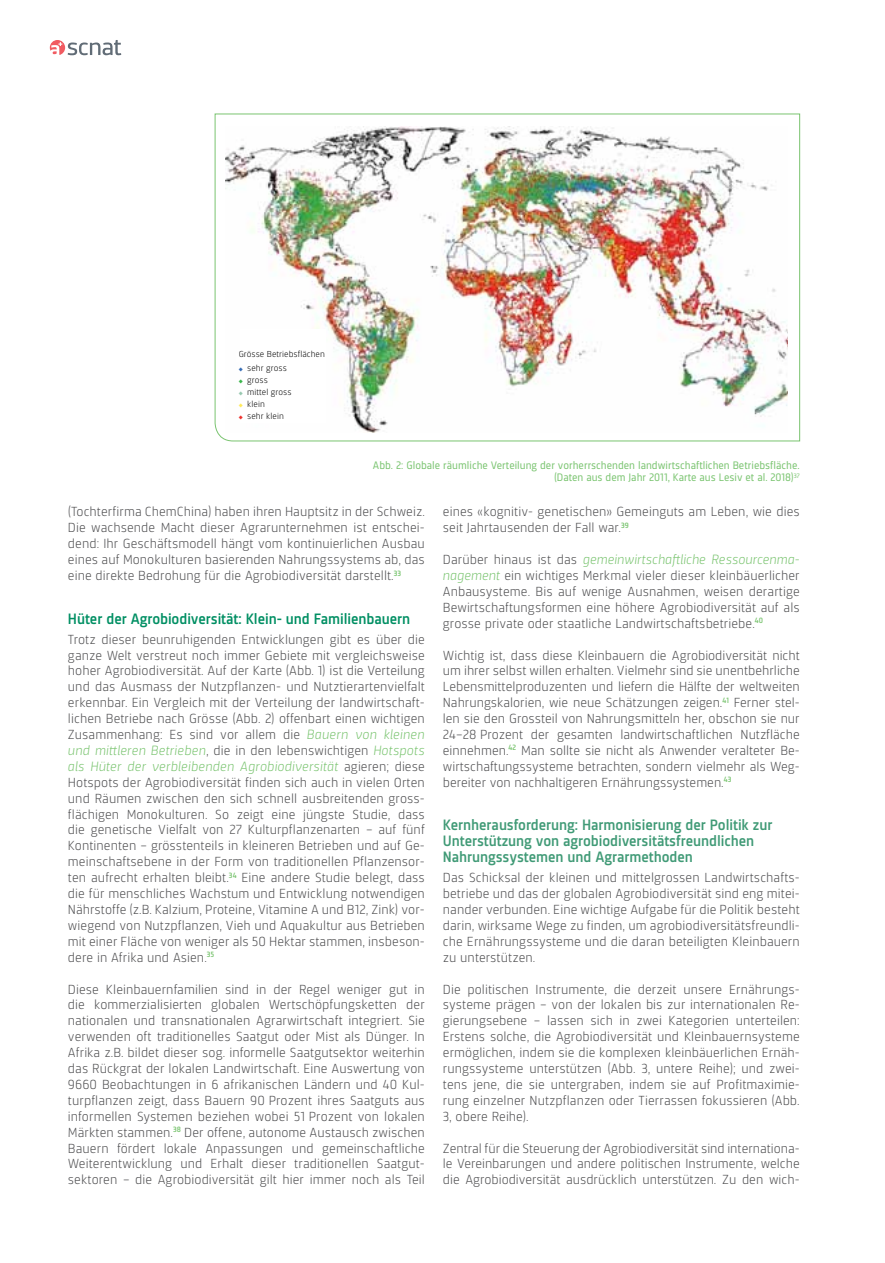
<style>
.page{position:relative;width:885px;height:1263px;background:#fff}
.page>*{position:absolute;margin:0;border:0;box-sizing:border-box;transform-origin:0 0}
.t1{font:500 15.6px/15.8px "Sinews Sans Pro";letter-spacing:-.005em;color:#409a76}
.t2{font:500 15.6px "Sinews Sans Pro";letter-spacing:-.005em;color:#008f63}
.t3{font:italic 300 13.95px/15.9px "Sinews Sans Pro";letter-spacing:.005em;color:#7ac470}
.t4{font:300 13.65px/15.9px "Sinews Sans Pro";letter-spacing:.005em;color:#4d4d4f;text-align:justify;scale:1.04 1}
.t5{font:11.25px/12.8px "Sinews Sans Pro";color:#7ac470;text-align:right}
.t6{font:300 9px/12px "Sinews Sans Pro";letter-spacing:.005em;color:#000;scale:1.04 1}
.s1{font-style:italic;font-size:13.95px;color:#7ac470}
.s2{font-style:normal;font-size:13.65px;color:#4d4d4f}
</style>
<div class="page">
<svg style="left:214px;top:114px;width:586px;height:327px"></svg>
<img style="left:225px;top:126px;width:562px;height:307px">
<div style="left:240px;top:330px;width:85px;height:93px;background:#fff"></div>
<svg style="left:50px;top:40px;width:71px;height:15px"></svg>
<p class="t6" style="left:239px;top:348px;width:84px">Grösse Betriebsflächen</p>
<p class="t6" style="left:247px;top:362px;width:44px">sehr gross gross<br>mittel gross klein<br>sehr klein</p>
<p class="t5" style="left:373px;top:459px;width:428px">Abb. 2: Globale räumliche Verteilung der vorherrschenden landwirtschaftlichen Betriebsfläche. (Daten aus dem Jahr 2011, Karte aus Lesiv et al. 2018)<sup>37</sup></p>
<p class="t4" style="left:68px;top:504px;width:344px">(Tochterfirma ChemChina) haben ihren Hauptsitz in der Schweiz.<br>Die wachsende Macht dieser Agrarunternehmen ist entschei&shy;dend: Ihr Geschäftsmodell hängt vom kontinuierlichen Ausbau eines auf Monokulturen basierenden Nahrungssystems ab, das eine direkte Bedrohung für die Agrobiodiversität darstellt.<sup>33</sup></p>
<p class="t2" style="left:68px;top:610px;width:344px">Hüter der Agrobiodiversität: Klein- und Familienbauern</p>
<p class="t4" style="left:68px;top:631px;width:344px">Trotz dieser beunruhigenden Entwicklungen gibt es über die ganze Welt verstreut noch immer Gebiete mit vergleichsweise hoher Agrobiodiversität. Auf der Karte (Abb. 1) ist die Verteilung und das Ausmass der Nutzpflanzen- und Nutztierartenvielfalt erkennbar. Ein Vergleich mit der Verteilung der landwirtschaft&shy;lichen Betriebe nach Grösse (Abb. 2) offenbart einen wichtigen Zusammenhang: Es sind vor allem die <span class="s1">Bauern von kleinen</span></p>
<p class="t3" style="left:68px;top:742px;width:358px">und mittleren Betrieben<span class="s2">, die in den lebenswichtigen</span> Hotspots als Hüter der verbleibenden Agrobiodiversität <span class="s2">agieren; diese</span></p>
<p class="t4" style="left:68px;top:774px;width:344px">Hotspots der Agrobiodiversität finden sich auch in vielen Orten und Räumen zwischen den sich schnell ausbreitenden gross&shy;flächigen Monokulturen. So zeigt eine jüngste Studie, dass die genetische Vielfalt von 27 Kulturpflanzenarten – auf fünf Kontinenten – grösstenteils in kleineren Betrieben und auf Ge&shy;meinschaftsebene in der Form von traditionellen Pflanzensor&shy;ten aufrecht erhalten bleibt.<sup>34</sup> Eine andere Studie belegt, dass die für menschliches Wachstum und Entwicklung notwendigen Nährstoffe (z.B. Kalzium, Proteine, Vitamine A und B12, Zink) vor&shy;wiegend von Nutzpflanzen, Vieh und Aquakultur aus Betrieben mit einer Fläche von weniger als 50 Hektar stammen, insbeson&shy;dere in Afrika und Asien.<sup>35</sup></p>
<p class="t4" style="left:68px;top:981px;width:345px">Diese Kleinbauernfamilien sind in der Regel weniger gut in die kommerzialisierten globalen Wertschöpfungsketten der nationalen und transnationalen Agrarwirtschaft integriert. Sie verwenden oft traditionelles Saatgut oder Mist als Dünger. In Afrika z.B. bildet dieser sog. informelle Saatgutsektor weiterhin das Rückgrat der lokalen Landwirtschaft. Eine Auswertung von 9660 Beobachtungen in 6 afrikanischen Ländern und 40 Kul&shy;turpflanzen zeigt, dass Bauern 90 Prozent ihres Saatguts aus informellen Systemen beziehen wobei 51 Prozent von lokalen Märkten stammen.<sup>38</sup> Der offene, autonome Austausch zwischen Bauern fördert lokale Anpassungen und gemeinschaftliche Weiterentwicklung und Erhalt dieser traditionellen Saatgut&shy;sektoren – die Agrobiodiversität gilt hier immer noch als Teil</p>
<p class="t4" style="left:443px;top:504px;width:344px">eines «kognitiv- genetischen» Gemeinguts am Leben, wie dies seit Jahrtausenden der Fall war.<sup>39</sup></p>
<p class="t3" style="left:443px;top:552px;width:358px"><span class="s2">Darüber hinaus ist das</span> gemeinwirtschaftliche Ressourcenma-</p>
<p class="t4" style="left:443px;top:568px;width:344px"><span class="s1">nagement</span> ein wichtiges Merkmal vieler dieser kleinbäuerlicher Anbausysteme. Bis auf wenige Ausnahmen, weisen derartige Bewirtschaftungsformen eine höhere Agrobiodiversität auf als grosse private oder staatliche Landwirtschaftsbetriebe.<sup>40</sup></p>
<p class="t4" style="left:443px;top:647px;width:344px">Wichtig ist, dass diese Kleinbauern die Agrobiodiversität nicht um ihrer selbst willen erhalten. Vielmehr sind sie unentbehrliche Lebensmittelproduzenten und liefern die Hälfte der weltweiten Nahrungskalorien, wie neue Schätzungen zeigen.<sup>41</sup> Ferner stel&shy;len sie den Grossteil von Nahrungsmitteln her, obschon sie nur 24–28 Prozent der gesamten landwirtschaftlichen Nutzfläche einnehmen.<sup>42</sup> Man sollte sie nicht als Anwender veralteter Be&shy;wirtschaftungssysteme betrachten, sondern vielmehr als Weg&shy;bereiter von nachhaltigeren Ernährungssystemen.<sup>43</sup></p>
<p class="t1" style="left:443px;top:817px;width:331px">Kernherausforderung: Harmonisierung der Politik zur<br>Unterstützung von agrobiodiversitätsfreundlichen<br>Nahrungssystemen und Agrarmethoden</p>
<p class="t4" style="left:443px;top:870px;width:344px">Das Schicksal der kleinen und mittelgrossen Landwirtschafts&shy;betriebe und das der globalen Agrobiodiversität sind eng mitei&shy;nander verbunden. Eine wichtige Aufgabe für die Politik besteht darin, wirksame Wege zu finden, um agrobiodiversitätsfreundli&shy;che Ernährungssysteme und die daran beteiligten Kleinbauern zu unterstützen.</p>
<p class="t4" style="left:443px;top:981px;width:344px">Die politischen Instrumente, die derzeit unsere Ernährungs&shy;systeme prägen – von der lokalen bis zur internationalen Re&shy;gierungsebene – lassen sich in zwei Kategorien unterteilen:<br>Erstens solche, die Agrobiodiversität und Kleinbauernsysteme ermöglichen, indem sie die komplexen kleinbäuerlichen Ernäh&shy;rungssysteme unterstützen (Abb. 3, untere Reihe); und zwei&shy;tens jene, die sie untergraben, indem sie auf Profitmaximie&shy;rung einzelner Nutzpflanzen oder Tierrassen fokussieren (Abb.<br>3, obere Reihe).</p>
<p class="t4" style="left:443px;top:1140px;width:344px">Zentral für die Steuerung der Agrobiodiversität sind internationa&shy;le Vereinbarungen und andere politischen Instrumente, welche die Agrobiodiversität ausdrücklich unterstützen. Zu den wich-</p>
</div>
